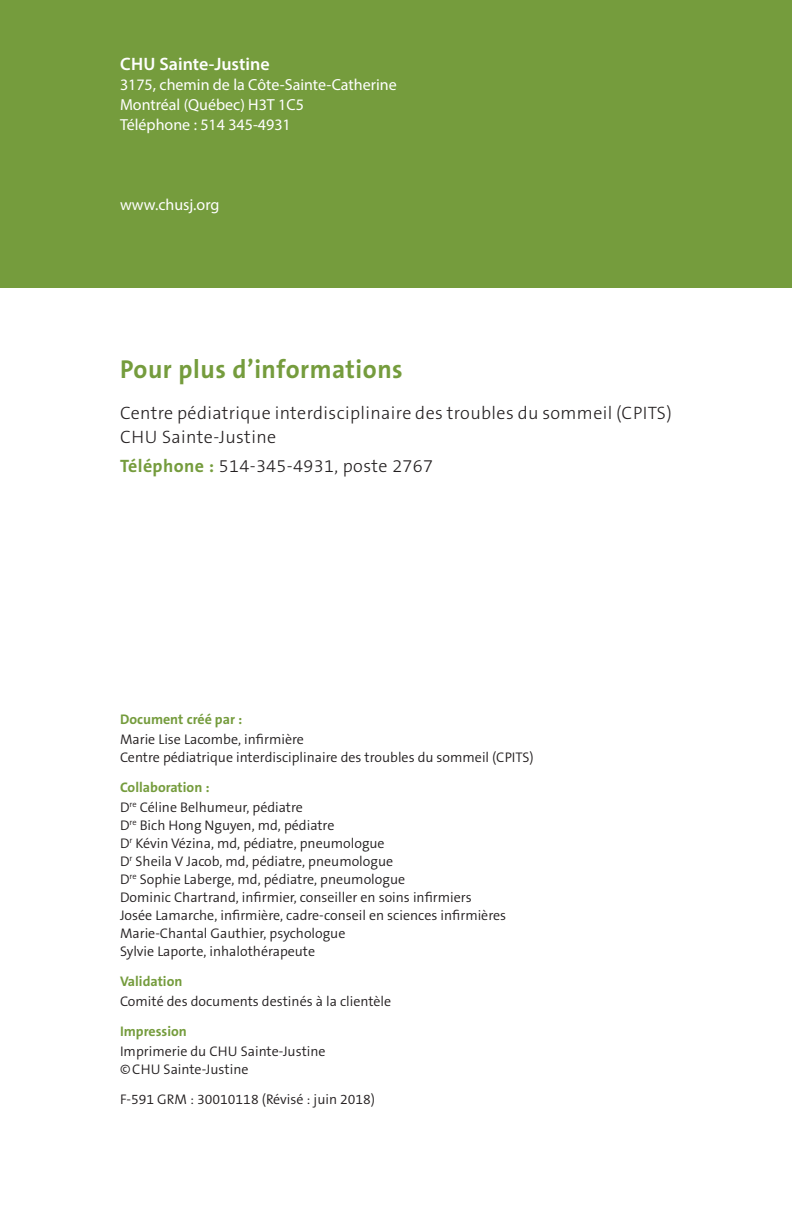
<style>
.page{position:relative;width:792px;height:1224px;background:#fff}
.page>*{position:absolute;margin:0;border:0;box-sizing:border-box;transform-origin:0 0}
.t1{font:700 26px "The Sans B7";letter-spacing:.02em;color:#759c3d}
.t2{font:300 18px/23.2px "The Sans B3";letter-spacing:.02em;color:#231f20}
.t3{font:600 18px "Myriad Pro";color:#fff}
.t4{font:16px/20px "Myriad Pro";color:#fff}
.t5{font:300 14px/18px "The Sans B4";color:#231f20}
.t6{font:700 14px "The Sans B7";color:#759c3d}
.s1{font-family:"The Sans B7";font-weight:700;color:#759c3d}
</style>
<div class="page">
<div style="left:0;top:0;width:792px;height:288px;background:#759c3d"></div>
<p class="t3" style="left:120px;top:52px;width:151px">CHU Sainte-Justine</p>
<p class="t4" style="left:120px;top:74px;width:278px">3175, chemin de la Côte-Sainte-Catherine<br>Montréal (Québec) H3T 1C5<br>Téléphone : 514 345-4931</p>
<p class="t4" style="left:120px;top:194px;width:101px">www.chusj.org</p>
<h1 class="t1" style="left:120px;top:356px;width:284px">Pour plus d’informations</h1>
<p class="t2" style="left:120px;top:403px;width:553px">Centre pédiatrique interdisciplinaire des troubles du sommeil (CPITS)<br>CHU Sainte-Justine</p>
<p class="t2" style="left:120px;top:455px;width:315px"><span class="s1">Téléphone :</span> 514-345-4931, poste 2767</p>
<p class="t6" style="left:120px;top:712px;width:124px">Document créé par :</p>
<p class="t5" style="left:120px;top:731px;width:415px">Marie Lise Lacombe, infirmière<br>Centre pédiatrique interdisciplinaire des troubles du sommeil (CPITS)</p>
<p class="t6" style="left:120px;top:780px;width:91px">Collaboration :</p>
<p class="t5" style="left:120px;top:799px;width:388px">D<sup>re</sup> Céline Belhumeur, pédiatre<br>D<sup>re</sup> Bich Hong Nguyen, md, pédiatre<br>D<sup>r</sup> Kévin Vézina, md, pédiatre, pneumologue<br>D<sup>r</sup> Sheila V Jacob, md, pédiatre, pneumologue<br>D<sup>re</sup> Sophie Laberge, md, pédiatre, pneumologue<br>Dominic Chartrand, infirmier, conseiller en soins infirmiers Josée Lamarche, infirmière, cadre-conseil en sciences infirmières Marie-Chantal Gauthier, psychologue<br>Sylvie Laporte, inhalothérapeute</p>
<p class="t6" style="left:120px;top:974px;width:64px">Validation</p>
<p class="t5" style="left:120px;top:993px;width:273px">Comité des documents destinés à la clientèle</p>
<p class="t6" style="left:120px;top:1024px;width:68px">Impression</p>
<p class="t5" style="left:120px;top:1043px;width:207px">Imprimerie du CHU Sainte-Justine ©CHU Sainte-Justine</p>
<p class="t5" style="left:120px;top:1091px;width:257px">F-591 GRM : 30010118 (Révisé : juin 2018)</p>
</div>
